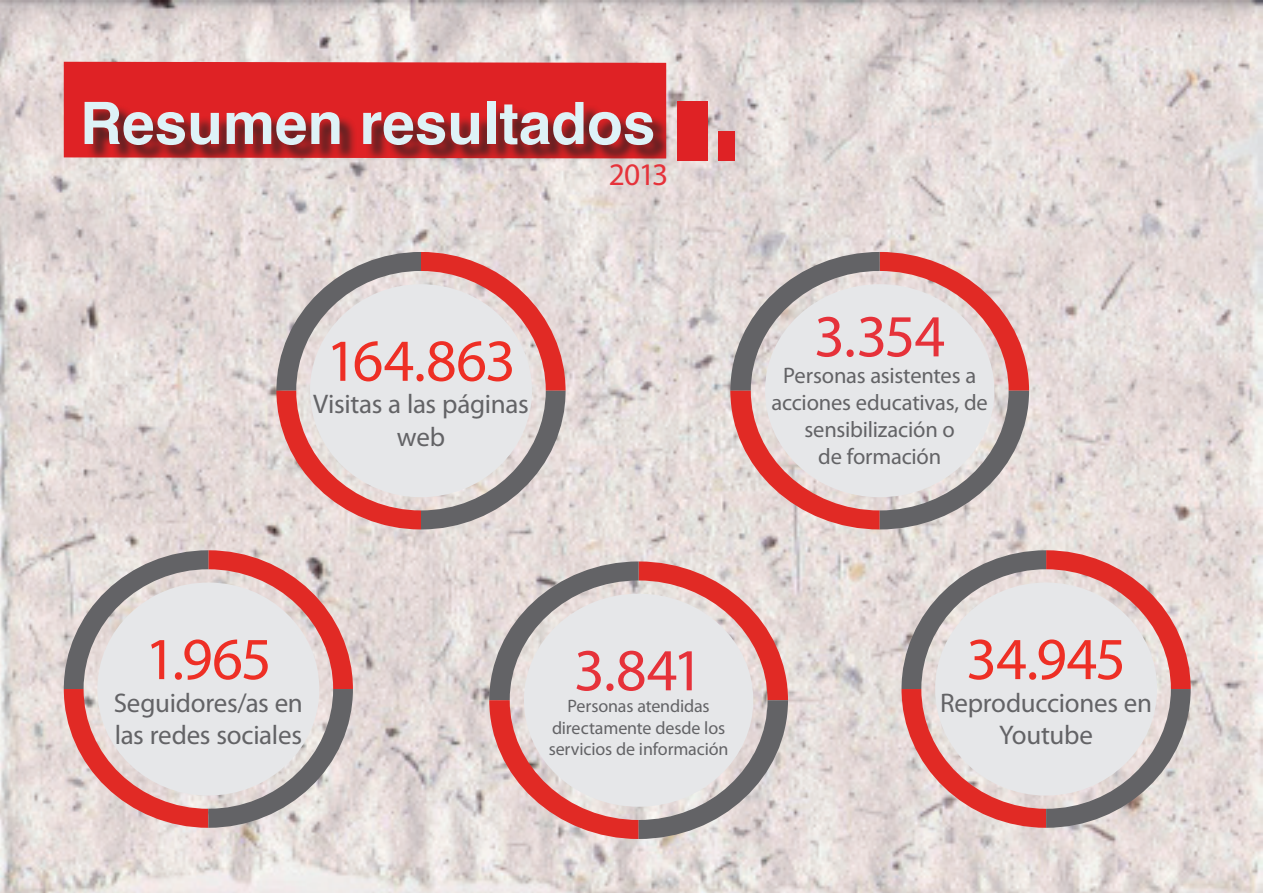
<style>
.page{position:relative;width:1263px;height:893px;background:#fff}
.page>*{position:absolute;margin:0;border:0;box-sizing:border-box;transform-origin:0 0}
.t1{font:60px "Myriad Pro";letter-spacing:-.01em;color:#ee2f25}
.t2{font:60px "Myriad Pro";letter-spacing:-.03em;color:#e6323a}
.t3{font:700 58.5px "Helvetica";color:#def2f7}
.t4{font:31.5px "Myriad Pro";color:#e6323a}
.t5{font:27px/32.4px "Myriad Pro";letter-spacing:-.01em;color:#636366;text-align:center}
.t6{font:22.5px/27px "Myriad Pro";letter-spacing:-.01em;color:#636366;text-align:center}
.t7{font:18px/21.6px "Myriad Pro";letter-spacing:-.005em;color:#636366;text-align:center}
</style>
<div class="page">
<img style="left:0;top:0;width:1263px;height:893px">
<div style="left:64px;top:62px;width:602px;height:96px;background:#df2225"></div>
<div style="left:87px;top:104px;width:585px;height:60px;background:#231f20;opacity:.75"></div>
<div style="left:677px;top:101px;width:31px;height:60px;background:#df2225"></div>
<div style="left:719px;top:131px;width:16px;height:30px;background:#df2225"></div>
<svg style="left:276px;top:252px;width:290px;height:277px;background:#cba3a1"></svg>
<div style="left:310px;top:284px;width:222px;height:213px;background:#e6e7e9;border-radius:50%"></div>
<svg style="left:730px;top:252px;width:299px;height:277px;background:#caa3a1"></svg>
<div style="left:765px;top:284px;width:229px;height:213px;background:#e6e7e9;border-radius:50%"></div>
<svg style="left:489px;top:561px;width:299px;height:278px;background:#caa2a0"></svg>
<div style="left:524px;top:594px;width:229px;height:213px;background:#e6e7e9;border-radius:50%"></div>
<svg style="left:901px;top:550px;width:290px;height:278px;background:#cba3a1"></svg>
<div style="left:935px;top:582px;width:222px;height:213px;background:#e6e7e9;border-radius:50%"></div>
<svg style="left:64px;top:550px;width:289px;height:278px;background:#c9a2a0"></svg>
<div style="left:97px;top:582px;width:222px;height:213px;background:#e6e7e9;border-radius:50%"></div>
<h2 class="t3" style="left:80px;top:76px;width:577px">Resumen resultados</h2>
<h1 class="t1" style="left:326px;top:324px;width:191px">164.863</h1>
<p class="t5" style="left:313px;top:387px;width:217px">Visitas a las páginas web</p>
<p class="t4" style="left:609px;top:155px;width:61px">2013</p>
<h1 class="t2" style="left:814px;top:299px;width:133px">3.354</h1>
<p class="t6" style="left:771px;top:362px;width:218px">Personas asistentes a acciones educativas, de sensibilización o<br>de formación</p>
<h1 class="t1" style="left:145px;top:622px;width:128px">1.965</h1>
<p class="t5" style="left:114px;top:686px;width:191px;text-align:left">Seguidores/as en las redes sociales</p>
<h1 class="t2" style="left:574px;top:633px;width:131px">3.841</h1>
<p class="t7" style="left:549px;top:695px;width:181px">Personas atendidas directamente desde los servicios de información</p>
<h1 class="t1" style="left:966px;top:622px;width:161px">34.945</h1>
<p class="t5" style="left:940px;top:686px;width:214px">Reproducciones en<br>Youtube</p>
</div>
